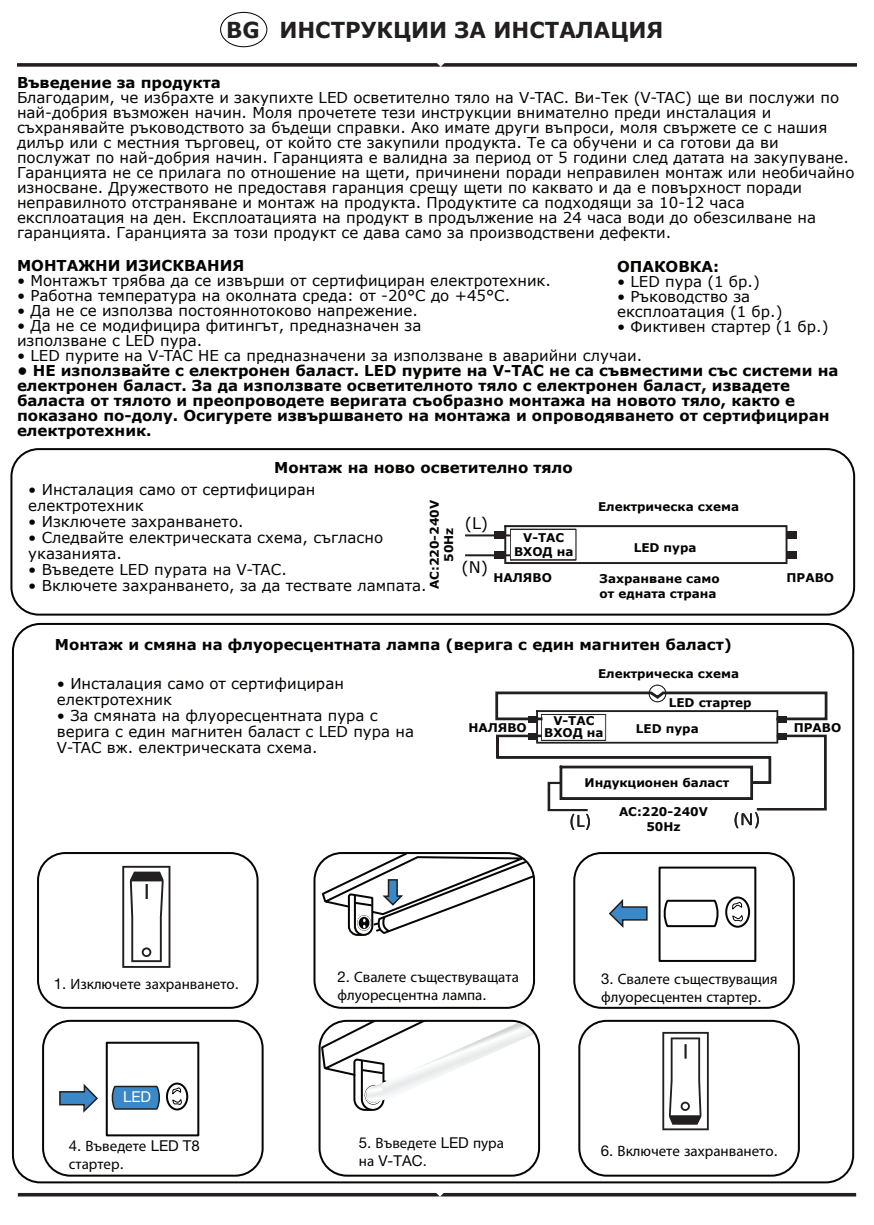
<style>
.page{position:relative;width:874px;height:1225px;background:#fff}
.page>*{position:absolute;margin:0;border:0;box-sizing:border-box;transform-origin:0 0}
.t1{font:700 22px "Verdana";color:#231f20}
.t2{font:16px "Verdana";color:#040503}
.t3{font:15px/15px "Verdana";color:#040503}
.t4{font:700 15px/15px "Verdana";color:#040503}
.t5{font:15px/16px "Verdana";color:#050504}
.t6{font:15px/18px "Myriad Pro";color:#050504}
.t7{font:15px/16px "Verdana Pro";color:#040503}
.t8{font:15px "Helvetica Neue LT Pro";color:#050504}
.t9{font:15px "Helvetica Neue LT Pro";color:#fff}
.t10{font:700 12px/14.4px "Verdana";color:#040503;text-align:center}
.s1{font-family:"Helvetica Neue LT Pro"}
.s2{font-family:"Myriad Pro"}
</style>
<div class="page">
<svg style="left:17px;top:63px;width:839px;height:4px"></svg>
<hr style="left:18px;top:1193px;width:837px;height:3px;background:#231f20">
<div style="left:37px;top:852px;width:221px;height:156px;border:2px solid #050504;border-radius:27px"></div>
<div style="left:313px;top:852px;width:221px;height:156px;border:2px solid #050504;border-radius:27px"></div>
<div style="left:573px;top:852px;width:221px;height:156px;border:2px solid #050504;border-radius:27px"></div>
<svg style="left:122px;top:866px;width:48px;height:102px"></svg>
<svg style="left:319px;top:852px;width:216px;height:85px"></svg>
<div style="left:724px;top:896px;width:25px;height:31px;border:2px solid #050504;border-radius:50%"></div>
<svg style="left:731px;top:901px;width:12px;height:20px"></svg>
<svg style="left:663px;top:899px;width:56px;height:29px"></svg>
<div style="left:658px;top:866px;width:98px;height:96px;border:2px solid #050504"></div>
<svg style="left:608px;top:899px;width:40px;height:29px"></svg>
<div style="left:42px;top:1020px;width:221px;height:156px;border:2px solid #050504;border-radius:27px"></div>
<svg style="left:321px;top:1022px;width:214px;height:89px"></svg>
<div style="left:318px;top:1020px;width:222px;height:156px;border:2px solid #050504;border-radius:27px"></div>
<div style="left:578px;top:1020px;width:221px;height:156px;border:2px solid #050504;border-radius:27px"></div>
<svg style="left:662px;top:1032px;width:46px;height:98px"></svg>
<div style="left:166px;top:1082px;width:22px;height:28px;border:2px solid #050504;border-radius:50%"></div>
<svg style="left:172px;top:1087px;width:10px;height:18px"></svg>
<svg style="left:111px;top:1085px;width:49px;height:25px"></svg>
<div style="left:106px;top:1041px;width:93px;height:95px;border:2px solid #050504"></div>
<svg style="left:59px;top:1084px;width:39px;height:29px"></svg>
<svg style="left:495px;top:685px;width:333px;height:145px"></svg>
<svg style="left:504px;top:525px;width:283px;height:39px"></svg>
<div style="left:494px;top:531px;width:11px;height:8px;background:#231f20"></div>
<div style="left:494px;top:551px;width:11px;height:8px;background:#231f20"></div>
<div style="left:786px;top:531px;width:10px;height:8px;background:#231f20"></div>
<div style="left:786px;top:551px;width:10px;height:8px;background:#231f20"></div>
<hr style="left:465px;top:534px;width:44px;height:2px;background:#231f20">
<hr style="left:465px;top:554px;width:44px;height:2px;background:#231f20">
<div style="left:10px;top:448px;width:844px;height:167px;border:2px solid #050504;border-radius:27px"></div>
<div style="left:220px;top:12px;width:47px;height:35px;border:1px solid #000;border-radius:50%"></div>
<h1 class="t1" style="left:226px;top:15px;width:438px">BG ИНСТРУКЦИИ ЗА ИНСТАЛАЦИЯ</h1>
<p class="t4" style="left:17px;top:74px;width:205px">Въведение за продукта</p>
<p class="t3" style="left:17px;top:90px;width:838px">Благодарим, че избрахте и закупихте LED осветително тяло на V-TAC. Ви-Тек (V-TAC) ще ви послужи по най-добрия възможен начин. Моля прочетете тези инструкции внимателно преди инсталация и съхранявайте ръководството за бъдещи справки. Ако имате други въпроси, моля свържете се с нашия дилър или с местния търговец, от който сте закупили продукта. Те са обучени и са готови да ви послужат по най-добрия начин. Гаранцията е валидна за период от 5 години след датата на закупуване.<br>Гаранцията не се прилага по отношение на щети, причинени поради неправилен монтаж или необичайно износване. Дружеството не предоставя гаранция срещу щети по каквато и да е повърхност поради неправилното отстраняване и монтаж на продукта. Продуктите са подходящи за 10-12 часа експлоатация на ден. Експлоатацията на продукт в продължение на 24 часа води до обезсилване на гаранцията. Гаранцията за този продукт се дава само за производствени дефекти.</p>
<p class="t4" style="left:17px;top:257px;width:229px">МОНТАЖНИ ИЗИСКВАНИЯ</p>
<p class="t3" style="left:17px;top:273px;width:535px">• Монтажът трябва да се извърши от сертифициран електротехник.</p>
<p class="t3" style="left:17px;top:288px;width:494px">• Работна температура на околната среда: от -20°C до +45°C.</p>
<p class="t3" style="left:17px;top:303px;width:402px">• Да не се използва постояннотоково напрежение.</p>
<p class="t3" style="left:17px;top:318px;width:406px">• Да не се модифицира фитингът, предназначен за използване с LED пура.</p>
<p class="t3" style="left:17px;top:348px;width:626px">• LED пурите на V-TAC НЕ са предназначени за използване в аварийни случаи.</p>
<p class="t4" style="left:17px;top:362px;width:822px">• НЕ използвайте с електронен баласт. LED пурите на V-TAC не са съвместими със системи на електронен баласт. За да използвате осветителното тяло с електронен баласт, извадете баласта от тялото и преопроводете веригата съобразно монтажа на новото тяло, както е показано по-долу. Осигурете извършването на монтажа и опроводяването от сертифициран електротехник.</p>
<p class="t4" style="left:616px;top:259px;width:103px">ОПАКОВКА:</p>
<p class="t3" style="left:616px;top:274px;width:144px">• LED пура (1 бр.)</p>
<p class="t3" style="left:616px;top:289px;width:167px">• Ръководство за експлоатация (1 бр.)</p>
<p class="t3" style="left:616px;top:319px;width:213px">• Фиктивен стартер (1 бр.)</p>
<p class="t4" style="left:274px;top:460px;width:300px">Монтаж на ново осветително тяло</p>
<p class="t7" style="left:28px;top:481px;width:288px">• Инсталация само от сертифициран електротехник</p>
<p class="t5" style="left:28px;top:513px;width:217px">• Изключете захранването.</p>
<p class="t5" style="left:28px;top:529px;width:356px">• Следвайте електрическата схема, съгласно указанията.</p>
<p class="t5" style="left:28px;top:561px;width:260px">• Въведете LED пурата на V-TAC.</p>
<p class="t5" style="left:28px;top:577px;width:399px">• Включете захранването, за да тествате лампата.</p>
<p class="t10" style="left:427px;top:589px;width:90px;rotate:-90deg">AC:220-240V<br>50Hz</p>
<p class="t2" style="left:464px;top:512px;width:25px">(L)</p>
<p class="t2" style="left:461px;top:556px;width:28px">(N)</p>
<p class="t10" style="left:513px;top:530px;width:61px">V-TAC<br>ВХОД на</p>
<p class="t10" style="left:493px;top:570px;width:60px">НАЛЯВО</p>
<p class="t10" style="left:597px;top:499px;width:142px">Електрическа схема</p>
<p class="t10" style="left:633px;top:540px;width:64px">LED пура</p>
<p class="t10" style="left:599px;top:571px;width:121px;text-align:left">Захранване само от едната страна</p>
<p class="t4" style="left:55px;top:636px;width:678px">Монтаж и смяна на флуоресцентната лампа (верига с един магнитен баласт)</p>
<p class="t7" style="left:57px;top:675px;width:288px">• Инсталация само от сертифициран електротехник</p>
<p class="t5" style="left:57px;top:707px;width:358px">• За смяната на флуоресцентната пура с верига с един магнитен баласт с LED пура на<br>V-TAC вж. електрическата схема.</p>
<p class="t10" style="left:468px;top:720px;width:60px">НАЛЯВО</p>
<p class="t10" style="left:597px;top:666px;width:142px">Електрическа схема</p>
<p class="t10" style="left:544px;top:714px;width:61px;line-height:12px">V-TAC<br>ВХОД на</p>
<p class="t10" style="left:668px;top:695px;width:84px">LED стартер</p>
<p class="t10" style="left:635px;top:721px;width:64px">LED пура</p>
<p class="t10" style="left:584px;top:775px;width:146px">Индукционен баласт</p>
<p class="t10" style="left:618px;top:804px;width:90px">AC:220-240V<br>50Hz</p>
<p class="t10" style="left:786px;top:570px;width:49px">ПРАВО</p>
<p class="t10" style="left:793px;top:720px;width:49px">ПРАВО</p>
<p class="t6" style="left:54px;top:974px;width:187px"><span class="s1">1.</span> Изключете захранването<span class="s1">.</span></p>
<p class="t6" style="left:337px;top:967px;width:183px"><span class="s1">2.</span> Свалете съществуващата флуоресцентна лампа<span class="s1">.</span></p>
<p class="t6" style="left:600px;top:969px;width:178px"><span class="s1">3.</span> Свалете съществуващия флуоресцентен стартер<span class="s1">.</span></p>
<p class="t9" style="left:123px;top:1087px;width:30px">LED</p>
<p class="t6" style="left:358px;top:1134px;width:147px"><span class="s1">5.</span> Въведете <span class="s1">LED</span> пура</p>
<p class="t8" style="left:358px;top:1152px;width:69px"><span class="s2">на</span> V-TAC.</p>
<p class="t6" style="left:69px;top:1137px;width:133px"><span class="s1">4.</span> Въведете <span class="s1">LED T8 </span>стартер<span class="s1">.</span></p>
<p class="t6" style="left:600px;top:1141px;width:178px"><span class="s1">6.</span> Включете захранването<span class="s1">.</span></p>
</div>
